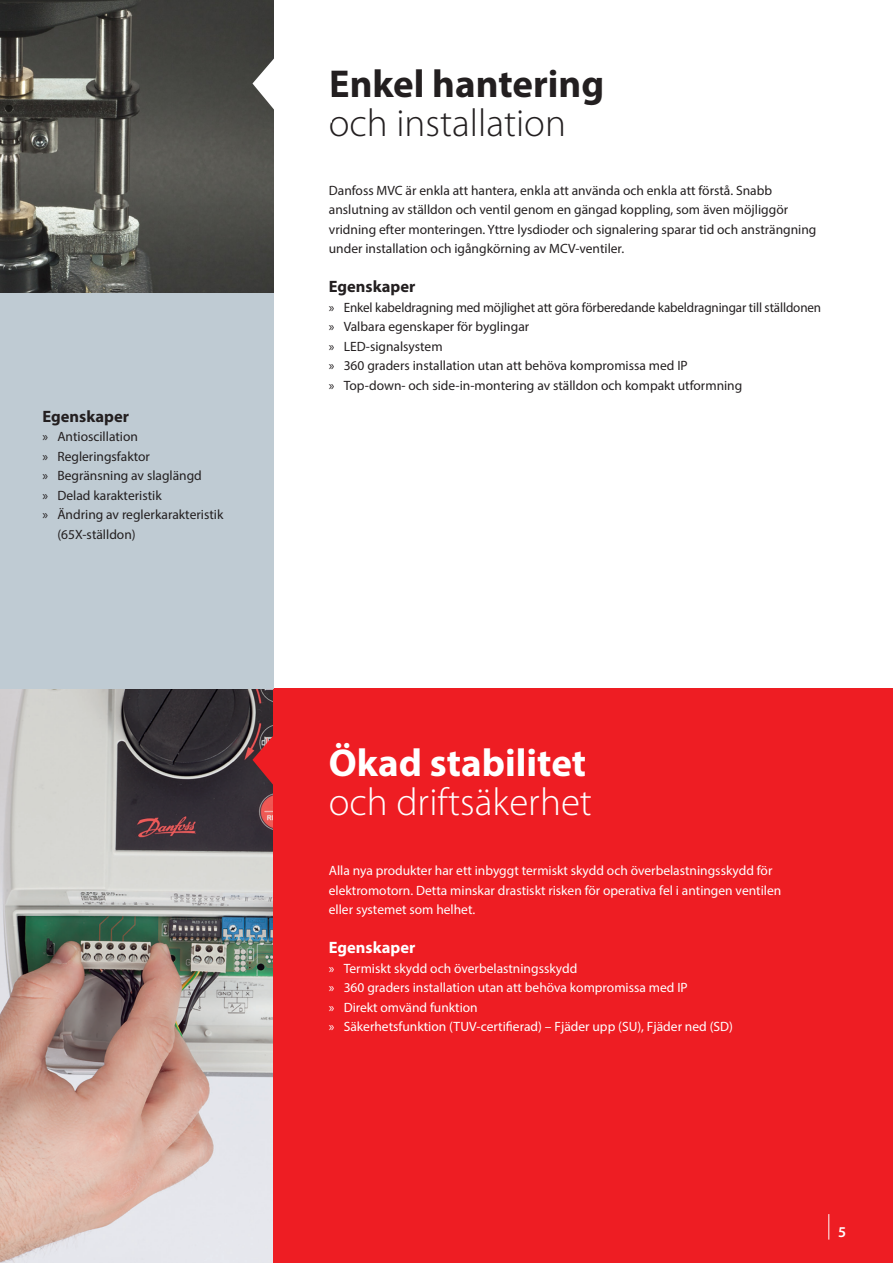
<style>
.page{position:relative;width:893px;height:1263px;background:#fff}
.page>*{position:absolute;margin:0;border:0;box-sizing:border-box;transform-origin:0 0}
.t1{font:300 39px "Myriad Pro";color:#fff}
.t2{font:300 39px "Myriad Pro";color:#231f20}
.t3{font:700 39px "Myriad Pro";color:#fff}
.t4{font:700 39px "Myriad Pro";color:#231f20}
.t5{font:700 16.5px "Myriad Pro";color:#231f20}
.t6{font:700 16.5px "Myriad Pro";color:#fff}
.t7{font:600 15px "Myriad Pro";color:#fff}
.t8{font:13.5px/19.5px "Myriad Pro";color:#231f20}
.t9{font:13.5px/19.5px "Myriad Pro";color:#fff}
</style>
<div class="page">
<img style="left:0;top:689px;width:274px;height:574px">
<div style="left:274px;top:689px;width:619px;height:574px;background:#ee1d23"></div>
<img style="left:1px;top:0;width:273px;height:293px">
<hr style="left:0;top:0;width:1px;height:294px;background:#ee1d23">
<svg style="left:252px;top:730px;width:22px;height:61px"></svg>
<div style="left:0;top:293px;width:274px;height:396px;background:#bfcbd3"></div>
<svg style="left:252px;top:54px;width:22px;height:61px"></svg>
<svg style="left:828px;top:1214px;width:1px;height:25px"></svg>
<p class="t5" style="left:43px;top:405px;width:88px">Egenskaper</p>
<p class="t8" style="left:43px;top:427px;width:97px">» Antioscillation</p>
<p class="t8" style="left:43px;top:446px;width:109px">» Regleringsfaktor</p>
<p class="t8" style="left:43px;top:466px;width:161px">» Begränsning av slaglängd</p>
<p class="t8" style="left:43px;top:485px;width:121px">» Delad karakteristik</p>
<p class="t8" style="left:43px;top:505px;width:182px">» Ändring av reglerkarakteristik</p>
<p class="t8" style="left:57px;top:524px;width:80px">(65X-ställdon)</p>
<h1 class="t4" style="left:329px;top:59px;width:277px">Enkel hantering</h1>
<h1 class="t2" style="left:329px;top:102px;width:239px">och installation</h1>
<p class="t8" style="left:329px;top:180px;width:489px">Danfoss MVC är enkla att hantera, enkla att använda och enkla att förstå. Snabb anslutning av ställdon och ventil genom en gängad koppling, som även möjliggör vridning efter monteringen. Yttre lysdioder och signalering sparar tid och ansträngning under installation och igångkörning av MCV-ventiler.</p>
<p class="t5" style="left:329px;top:276px;width:88px">Egenskaper</p>
<p class="t8" style="left:329px;top:297px;width:494px">» Enkel kabeldragning med möjlighet att göra förberedande kabeldragningar till ställdonen » Valbara egenskaper för byglingar<br>» LED-signalsystem<br>» 360 graders installation utan att behöva kompromissa med IP<br>» Top-down- och side-in-montering av ställdon och kompakt utformning</p>
<h1 class="t3" style="left:329px;top:737px;width:259px">Ökad stabilitet</h1>
<h1 class="t1" style="left:329px;top:780px;width:265px">och driftsäkerhet</h1>
<p class="t9" style="left:329px;top:861px;width:454px">Alla nya produkter har ett inbyggt termiskt skydd och överbelastningsskydd för elektromotorn. Detta minskar drastiskt risken för operativa fel i antingen ventilen eller systemet som helhet.</p>
<p class="t6" style="left:329px;top:937px;width:88px">Egenskaper</p>
<p class="t9" style="left:329px;top:958px;width:406px">» Termiskt skydd och överbelastningsskydd<br>» 360 graders installation utan att behöva kompromissa med IP<br>» Direkt omvänd funktion<br>» Säkerhetsfunktion (TUV-certifierad) – Fjäder upp (SU), Fjäder ned (SD)</p>
<p class="t7" style="left:838px;top:1223px;width:10px">5</p>
</div>
